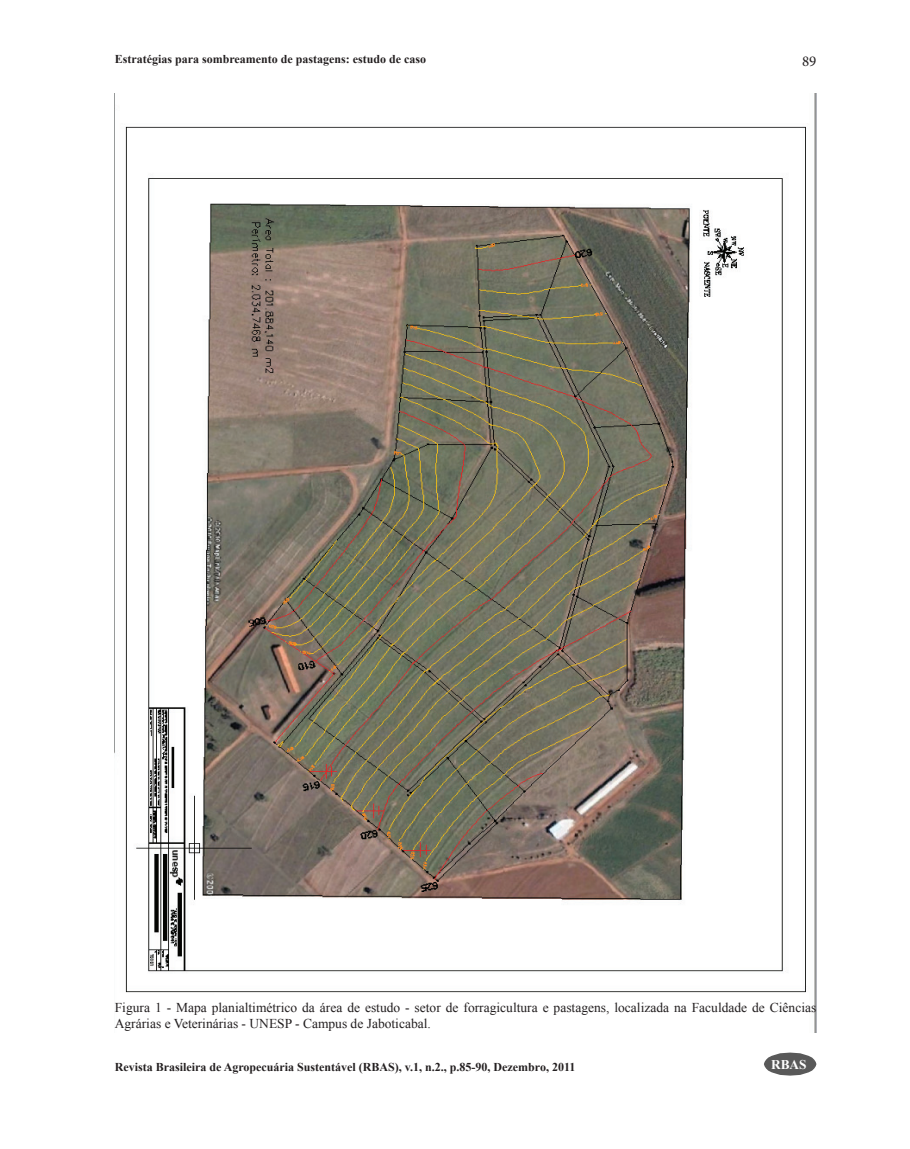
<style>
.page{position:relative;width:910px;height:1149px;background:#fff}
.page>*{position:absolute;margin:0;border:0;box-sizing:border-box;transform-origin:0 0}
.t1{font:15px "Minion Pro";color:#231f20}
.t2{font:13.5px/16.2px "Times New Roman";color:#231f20}
.t3{font:700 13.35px "Times New Roman";color:#fff}
.t4{font:700 12px "Times New Roman";color:#231f20}
</style>
<div class="page">
<svg style="left:764px;top:1052px;width:52px;height:23px"></svg>
<img style="left:125px;top:94px;width:691px;height:937px">
<p class="t4" style="left:115px;top:51px;width:313px">Estratégias para sombreamento de pastagens: estudo de caso</p>
<p class="t1" style="left:802px;top:51px;width:16px">89</p>
<p class="t2" style="left:115px;top:998px;width:703px">Figura 1 - Mapa planialtimétrico da área de estudo - setor de forragicultura e pastagens, localizada na Faculdade de Ciências<br>Agrárias e Veterinárias - UNESP - Campus de Jaboticabal.</p>
<p class="t4" style="left:115px;top:1057px;width:462px">Revista Brasileira de Agropecuária Sustentável (RBAS), v.1, n.2., p.85-90, Dezembro, 2011</p>
<p class="t3" style="left:771px;top:1054px;width:37px">RBAS</p>
</div>
